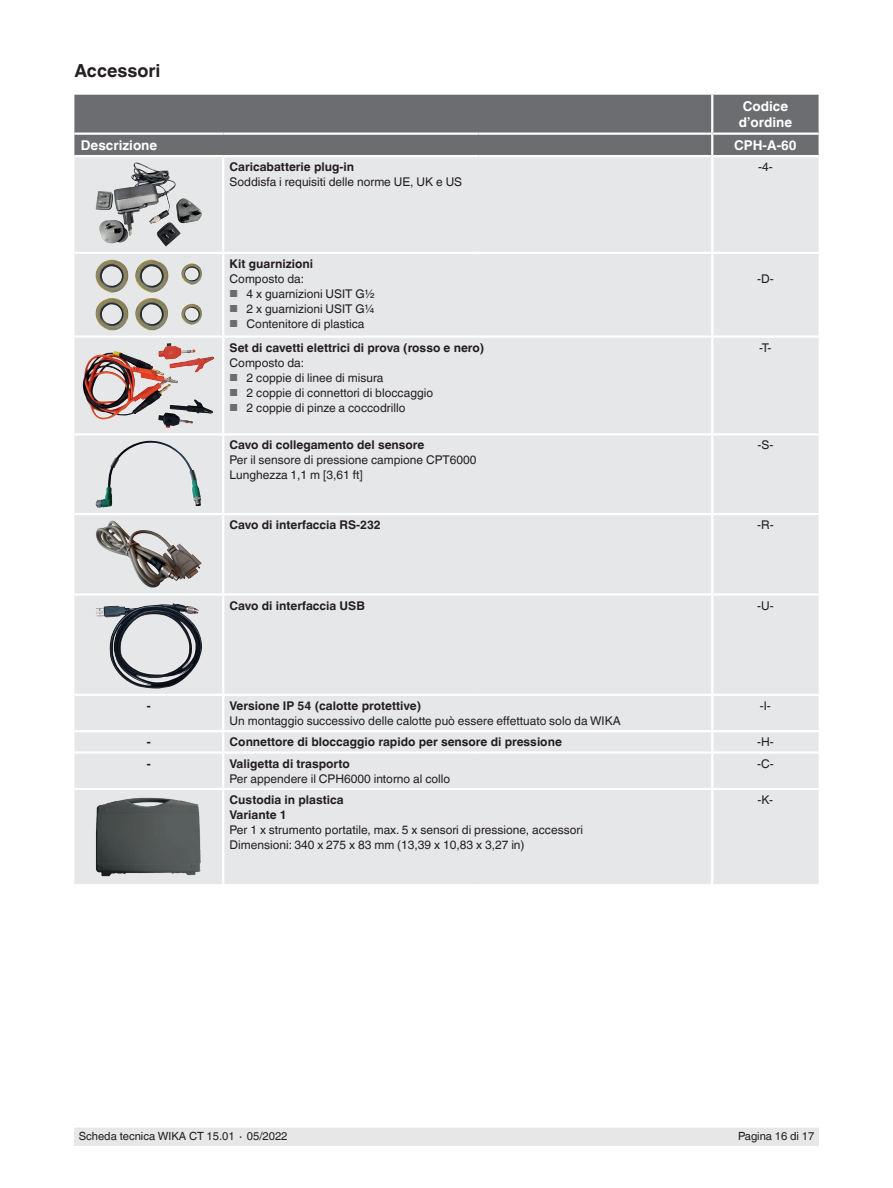
<style>
.page{position:relative;width:893px;height:1188px;background:#fff}
.page>*{position:absolute;margin:0;border:0;box-sizing:border-box;transform-origin:0 0}
.t1{font:700 18px "Helvetica World";color:#231f20}
.t2{font:700 13.5px/16.5px "Helvetica World";color:#fff}
.t3{font:12px/15px "Helvetica World";color:#231f20}
.t4{font:700 12px/15px "Helvetica World";color:#231f20}
.t5{font:11.25px "Helvetica World";color:#231f20}
.s1{font-size:10.2px;color:#6c6d70}
</style>
<div class="page">
<div style="left:74px;top:1128px;width:745px;height:17px;background:#e6e7e9"></div>
<div style="left:74px;top:95px;width:745px;height:60px;background:#6c6d70"></div>
<div style="left:74px;top:157px;width:745px;height:727px;background:#e6e7e9"></div>
<hr style="left:222px;top:157px;width:2px;height:95px;background:#fff">
<hr style="left:711px;top:157px;width:2px;height:95px;background:#fff">
<hr style="left:222px;top:254px;width:2px;height:81px;background:#fff">
<hr style="left:711px;top:254px;width:2px;height:81px;background:#fff">
<hr style="left:74px;top:433px;width:149px;height:3px;background:#fff">
<hr style="left:223px;top:433px;width:255px;height:3px;background:#fff">
<hr style="left:478px;top:433px;width:234px;height:3px;background:#fff">
<hr style="left:712px;top:433px;width:107px;height:3px;background:#fff">
<hr style="left:74px;top:513px;width:149px;height:2px;background:#fff">
<hr style="left:223px;top:513px;width:255px;height:2px;background:#fff">
<hr style="left:222px;top:515px;width:2px;height:78px;background:#fff">
<hr style="left:478px;top:513px;width:234px;height:2px;background:#fff">
<hr style="left:712px;top:513px;width:107px;height:2px;background:#fff">
<hr style="left:711px;top:515px;width:2px;height:78px;background:#fff">
<hr style="left:74px;top:593px;width:149px;height:3px;background:#fff">
<hr style="left:223px;top:593px;width:255px;height:3px;background:#fff">
<hr style="left:222px;top:596px;width:2px;height:98px;background:#fff">
<hr style="left:478px;top:593px;width:234px;height:3px;background:#fff">
<hr style="left:712px;top:593px;width:107px;height:3px;background:#fff">
<hr style="left:711px;top:596px;width:2px;height:98px;background:#fff">
<hr style="left:711px;top:95px;width:2px;height:38px;background:#fff">
<hr style="left:74px;top:133px;width:149px;height:2px;background:#fff">
<hr style="left:223px;top:133px;width:255px;height:2px;background:#fff">
<hr style="left:478px;top:133px;width:234px;height:2px;background:#fff">
<hr style="left:712px;top:133px;width:107px;height:2px;background:#fff">
<hr style="left:711px;top:135px;width:2px;height:20px;background:#fff">
<hr style="left:74px;top:335px;width:149px;height:3px;background:#fff">
<hr style="left:223px;top:335px;width:255px;height:3px;background:#fff">
<hr style="left:222px;top:338px;width:2px;height:95px;background:#fff">
<hr style="left:478px;top:335px;width:234px;height:3px;background:#fff">
<hr style="left:712px;top:335px;width:107px;height:3px;background:#fff">
<hr style="left:711px;top:338px;width:2px;height:95px;background:#fff">
<hr style="left:222px;top:696px;width:2px;height:34px;background:#fff">
<hr style="left:711px;top:696px;width:2px;height:34px;background:#fff">
<hr style="left:74px;top:730px;width:149px;height:2px;background:#fff">
<hr style="left:223px;top:730px;width:255px;height:2px;background:#fff">
<svg style="left:222px;top:732px;width:2px;height:19px"></svg>
<hr style="left:478px;top:730px;width:234px;height:2px;background:#fff">
<hr style="left:712px;top:730px;width:107px;height:2px;background:#fff">
<svg style="left:711px;top:732px;width:2px;height:19px"></svg>
<hr style="left:74px;top:751px;width:149px;height:3px;background:#fff">
<hr style="left:223px;top:751px;width:255px;height:3px;background:#fff">
<hr style="left:222px;top:754px;width:2px;height:34px;background:#fff">
<hr style="left:478px;top:751px;width:234px;height:3px;background:#fff">
<hr style="left:712px;top:751px;width:107px;height:3px;background:#fff">
<hr style="left:711px;top:754px;width:2px;height:34px;background:#fff">
<hr style="left:74px;top:788px;width:149px;height:2px;background:#fff">
<hr style="left:223px;top:788px;width:255px;height:2px;background:#fff">
<hr style="left:222px;top:790px;width:2px;height:94px;background:#fff">
<hr style="left:478px;top:788px;width:234px;height:2px;background:#fff">
<hr style="left:712px;top:788px;width:107px;height:2px;background:#fff">
<hr style="left:711px;top:790px;width:2px;height:94px;background:#fff">
<hr style="left:74px;top:252px;width:149px;height:2px;background:#fff">
<hr style="left:74px;top:694px;width:149px;height:2px;background:#fff">
<hr style="left:223px;top:252px;width:255px;height:2px;background:#fff">
<hr style="left:478px;top:252px;width:234px;height:2px;background:#fff">
<hr style="left:712px;top:252px;width:107px;height:2px;background:#fff">
<hr style="left:222px;top:436px;width:2px;height:77px;background:#fff">
<hr style="left:711px;top:436px;width:2px;height:77px;background:#fff">
<hr style="left:223px;top:694px;width:255px;height:2px;background:#fff">
<hr style="left:478px;top:694px;width:234px;height:2px;background:#fff">
<hr style="left:712px;top:694px;width:107px;height:2px;background:#fff">
<img style="left:106px;top:162px;width:63px;height:74px">
<img style="left:96px;top:259px;width:106px;height:71px">
<img style="left:158px;top:343px;width:55px;height:17px">
<img style="left:96px;top:441px;width:105px;height:67px">
<img style="left:96px;top:520px;width:104px;height:68px">
<img style="left:96px;top:601px;width:106px;height:87px">
<img style="left:96px;top:795px;width:106px;height:84px">
<h1 class="t1" style="left:74px;top:60px;width:88px">Accessori</h1>
<p class="t2" style="left:739px;top:98px;width:55px">Codice d’ordine</p>
<p class="t2" style="left:81px;top:137px;width:78px">Descrizione</p>
<p class="t2" style="left:734px;top:137px;width:64px">CPH-A-60</p>
<p class="t4" style="left:230px;top:159px;width:126px">Caricabatterie plug-in</p>
<p class="t3" style="left:230px;top:174px;width:234px">Soddisfa i requisiti delle norme UE, UK e US</p>
<p class="t3" style="left:758px;top:159px;width:16px">-4-</p>
<p class="t4" style="left:230px;top:256px;width:85px">Kit guarnizioni</p>
<p class="t3" style="left:230px;top:271px;width:76px">Composto da:</p>
<p class="t3" style="left:230px;top:286px;width:147px"><span class="s1">■</span> 4 x guarnizioni USIT G½</p>
<p class="t3" style="left:230px;top:301px;width:146px"><span class="s1">■</span> 2 x guarnizioni USIT G¼</p>
<p class="t3" style="left:230px;top:316px;width:136px"><span class="s1">■</span> Contenitore di plastica</p>
<p class="t4" style="left:230px;top:340px;width:256px">Set di cavetti elettrici di prova (rosso e nero)</p>
<p class="t3" style="left:230px;top:355px;width:76px">Composto da:</p>
<p class="t3" style="left:230px;top:370px;width:155px"><span class="s1">■</span> 2 coppie di linee di misura</p>
<p class="t3" style="left:230px;top:385px;width:205px"><span class="s1">■</span> 2 coppie di connettori di bloccaggio</p>
<p class="t3" style="left:230px;top:400px;width:177px"><span class="s1">■</span> 2 coppie di pinze a coccodrillo</p>
<p class="t4" style="left:230px;top:438px;width:196px">Cavo di collegamento del sensore</p>
<p class="t3" style="left:230px;top:453px;width:248px">Per il sensore di pressione campione CPT6000<br>Lunghezza 1,1 m [3,61 ft]</p>
<p class="t3" style="left:757px;top:271px;width:18px">-D-</p>
<p class="t3" style="left:759px;top:340px;width:14px">-T-</p>
<p class="t3" style="left:757px;top:438px;width:17px">-S-</p>
<p class="t4" style="left:230px;top:517px;width:153px">Cavo di interfaccia RS-232</p>
<p class="t3" style="left:757px;top:517px;width:18px">-R-</p>
<p class="t4" style="left:230px;top:598px;width:137px">Cavo di interfaccia USB</p>
<p class="t3" style="left:757px;top:598px;width:18px">-U-</p>
<p class="t4" style="left:147px;top:698px;width:5px">-</p>
<p class="t4" style="left:230px;top:698px;width:193px">Versione IP 54 (calotte protettive)</p>
<p class="t3" style="left:230px;top:713px;width:393px">Un montaggio successivo delle calotte può essere effettuato solo da WIKA</p>
<p class="t3" style="left:760px;top:698px;width:13px">-I-</p>
<p class="t4" style="left:147px;top:735px;width:5px">-</p>
<p class="t4" style="left:230px;top:735px;width:334px">Connettore di bloccaggio rapido per sensore di pressione</p>
<p class="t3" style="left:757px;top:735px;width:18px">-H-</p>
<p class="t4" style="left:147px;top:756px;width:5px">-</p>
<p class="t4" style="left:230px;top:756px;width:122px">Valigetta di trasporto</p>
<p class="t3" style="left:230px;top:771px;width:222px">Per appendere il CPH6000 intorno al collo</p>
<p class="t3" style="left:757px;top:756px;width:18px">-C-</p>
<p class="t4" style="left:230px;top:792px;width:116px">Custodia in plastica<br>Variante 1</p>
<p class="t3" style="left:230px;top:822px;width:355px">Per 1 x strumento portatile, max. 5 x sensori di pressione, accessori<br>Dimensioni: 340 x 275 x 83 mm (13,39 x 10,83 x 3,27 in)</p>
<p class="t3" style="left:757px;top:792px;width:17px">-K-</p>
<p class="t5" style="left:79px;top:1130px;width:210px">Scheda tecnica WIKA CT 15.01 ∙ 05/2022</p>
<p class="t5" style="left:738px;top:1130px;width:78px">Pagina 16 di 17</p>
</div>
